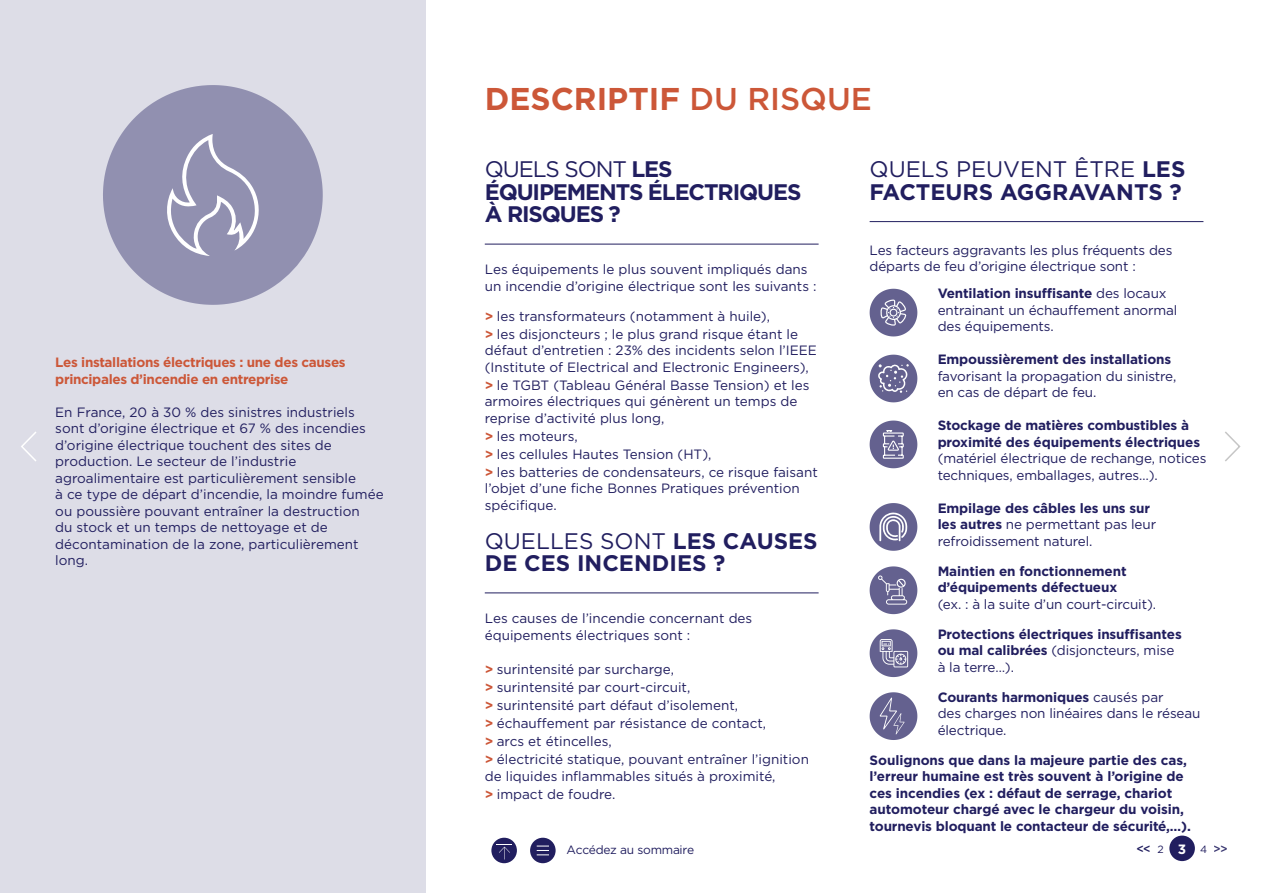
<style>
.page{position:relative;width:1263px;height:893px;background:#fff}
.page>*{position:absolute;margin:0;border:0;box-sizing:border-box;transform-origin:0 0}
.t1{font:700 31.5px "Gotham";color:#cc5738}
.t2{font:700 22.5px/22.5px "Gotham";color:#211e5f}
.t3{font:700 22.5px/22.5px "Gotham";letter-spacing:-.05em;color:#211e5f}
.t4{font:13.5px/16.5px "Gotham";color:#211e5f}
.t5{font:700 13.5px/16.5px "Gotham";letter-spacing:-.01em;color:#211e5f}
.t6{font:700 13.5px/16.5px "Gotham";letter-spacing:-.025em;color:#cc5738}
.t7{font:700 13.5px "Gotham";color:#fff}
.t8{font:12px "Gotham";letter-spacing:-.025em;color:#211e5f}
.t9{font:500 12px "Gotham";color:#211e5f}
.t10{font:10.5px "Gotham";color:#211e5f}
.s1{font-weight:500}
.s2{font-weight:400}
.s3{font-weight:700;color:#cc5738}
.s4{font-weight:700}
</style>
<div class="page">
<div style="left:1169px;top:836px;width:26px;height:25px;background:#211e5f;border-radius:50%"></div>
<div style="left:530px;top:838px;width:26px;height:25px;background:#211e5f;border-radius:50%"></div>
<div style="left:491px;top:838px;width:26px;height:25px;background:#211e5f;border-radius:50%"></div>
<svg style="left:537px;top:846px;width:12px;height:9px"></svg>
<svg style="left:497px;top:844px;width:15px;height:15px"></svg>
<svg style="left:1225px;top:431px;width:16px;height:31px"></svg>
<hr style="left:485px;top:244px;width:334px;height:1px;background:#211e5f">
<hr style="left:485px;top:592px;width:334px;height:1px;background:#211e5f">
<hr style="left:870px;top:221px;width:333px;height:1px;background:#211e5f">
<div style="left:0;top:0;width:425px;height:893px;background:#dddde7"></div>
<svg style="left:21px;top:432px;width:15px;height:29px"></svg>
<svg style="left:103px;top:85px;width:220px;height:220px;fill:#9190b0"></svg>
<svg style="left:164px;top:134px;width:101px;height:122px;background:#a09fbb"></svg>
<svg style="left:870px;top:289px;width:47px;height:47px"></svg>
<svg style="left:870px;top:355px;width:47px;height:47px"></svg>
<svg style="left:870px;top:421px;width:47px;height:47px"></svg>
<svg style="left:870px;top:503px;width:47px;height:48px"></svg>
<svg style="left:870px;top:692px;width:47px;height:48px"></svg>
<svg style="left:870px;top:629px;width:47px;height:48px"></svg>
<svg style="left:870px;top:566px;width:47px;height:48px"></svg>
<p class="t6" style="left:55px;top:354px;width:292px">Les installations électriques : une des causes principales d’incendie en entreprise</p>
<p class="t4" style="left:55px;top:403px;width:330px">En France, 20 à 30 % des sinistres industriels sont d’origine électrique et 67 % des incendies d’origine électrique touchent des sites de production. Le secteur de l’industrie agroalimentaire est particulièrement sensible<br>à ce type de départ d’incendie, la moindre fumée ou poussière pouvant entraîner la destruction<br>du stock et un temps de nettoyage et de décontamination de la zone, particulièrement long.</p>
<h1 class="t1" style="left:485px;top:78px;width:389px">DESCRIPTIF <span class="s1">DU RISQUE</span></h1>
<h2 class="t3" style="left:485px;top:158px;width:318px"><span class="s2">QUELS SONT</span> LES<br>ÉQUIPEMENTS ÉLECTRIQUES<br>À RISQUES ?</h2>
<p class="t4" style="left:485px;top:261px;width:333px">Les équipements le plus souvent impliqués dans un incendie d’origine électrique sont les suivants :</p>
<p class="t4" style="left:485px;top:307px;width:315px;line-height:18px"><span class="s3">&gt;</span> les transformateurs (notamment à huile),<br><span class="s3">&gt;</span> les disjoncteurs ; le plus grand risque étant le</p>
<p class="t4" style="left:485px;top:342px;width:334px">défaut d’entretien : 23% des incidents selon l’IEEE (Institute of Electrical and Electronic Engineers),</p>
<p class="t4" style="left:485px;top:376px;width:326px"><span class="s3">&gt;</span> le TGBT (Tableau Général Basse Tension) et les armoires électriques qui génèrent un temps de reprise d’activité plus long,</p>
<p class="t4" style="left:485px;top:427px;width:334px;line-height:18px"><span class="s3">&gt;</span> les moteurs,<br><span class="s3">&gt;</span> les cellules Hautes Tension (HT),<br><span class="s3">&gt;</span> les batteries de condensateurs, ce risque faisant</p>
<p class="t4" style="left:485px;top:480px;width:317px">l’objet d’une fiche Bonnes Pratiques prévention spécifique.</p>
<h2 class="t2" style="left:485px;top:529px;width:334px"><span class="s2">QUELLES SONT</span> LES CAUSES<br>DE CES INCENDIES ?</h2>
<p class="t4" style="left:485px;top:610px;width:269px">Les causes de l’incendie concernant des équipements électriques sont :</p>
<p class="t4" style="left:485px;top:660px;width:326px;line-height:18px"><span class="s3">&gt;</span> surintensité par surcharge,<br><span class="s3">&gt;</span> surintensité par court-circuit,<br><span class="s3">&gt;</span> surintensité part défaut d’isolement,<br><span class="s3">&gt;</span> échauffement par résistance de contact,<br><span class="s3">&gt;</span> arcs et étincelles,<br><span class="s3">&gt;</span> électricité statique, pouvant entraîner l’ignition</p>
<p class="t4" style="left:485px;top:766px;width:292px;line-height:18px">de liquides inflammables situés à proximité, <span class="s3">&gt;</span> impact de foudre.</p>
<h2 class="t2" style="left:870px;top:158px;width:317px"><span class="s2">QUELS PEUVENT ÊTRE</span> LES<br>FACTEURS AGGRAVANTS ?</h2>
<p class="t4" style="left:870px;top:241px;width:304px">Les facteurs aggravants les plus fréquents des départs de feu d’origine électrique sont :</p>
<p class="t4" style="left:938px;top:285px;width:241px"><span class="s4">Ventilation insuffisante</span> des locaux entrainant un échauffement anormal des équipements.</p>
<p class="t5" style="left:938px;top:351px;width:235px">Empoussièrement des installations</p>
<p class="t4" style="left:938px;top:367px;width:240px">favorisant la propagation du sinistre, en cas de départ de feu.</p>
<p class="t5" style="left:938px;top:417px;width:264px">Stockage de matières combustibles à proximité des équipements électriques</p>
<p class="t4" style="left:938px;top:450px;width:270px">(matériel électrique de rechange, notices techniques, emballages, autres…).</p>
<p class="t4" style="left:938px;top:499px;width:220px"><span class="s4">Empilage des câbles les uns sur les autres</span> ne permettant pas leur refroidissement naturel.</p>
<p class="t5" style="left:938px;top:563px;width:190px">Maintien en fonctionnement d’équipements défectueux</p>
<p class="t4" style="left:938px;top:595px;width:220px">(ex. : à la suite d’un court-circuit).</p>
<p class="t5" style="left:938px;top:626px;width:246px">Protections électriques insuffisantes ou mal calibrées <span class="s2">(disjoncteurs, mise à la terre…).</span></p>
<p class="t4" style="left:938px;top:688px;width:264px"><span class="s4">Courants harmoniques</span> causés par<br>des charges non linéaires dans le réseau électrique.</p>
<p class="t5" style="left:870px;top:752px;width:323px">Soulignons que dans la majeure partie des cas, l’erreur humaine est très souvent à l’origine de ces incendies (ex : défaut de serrage, chariot automoteur chargé avec le chargeur du voisin, tournevis bloquant le contacteur de sécurité,…).</p>
<p class="t8" style="left:567px;top:842px;width:129px">Accédez au sommaire</p>
<p class="t9" style="left:1136px;top:841px;width:16px">&lt;&lt;</p>
<p class="t7" style="left:1178px;top:840px;width:10px">3</p>
<p class="t9" style="left:1214px;top:841px;width:16px">&gt;&gt;</p>
<p class="t10" style="left:1157px;top:842px;width:8px">2</p>
<p class="t10" style="left:1200px;top:842px;width:9px">4</p>
</div>
